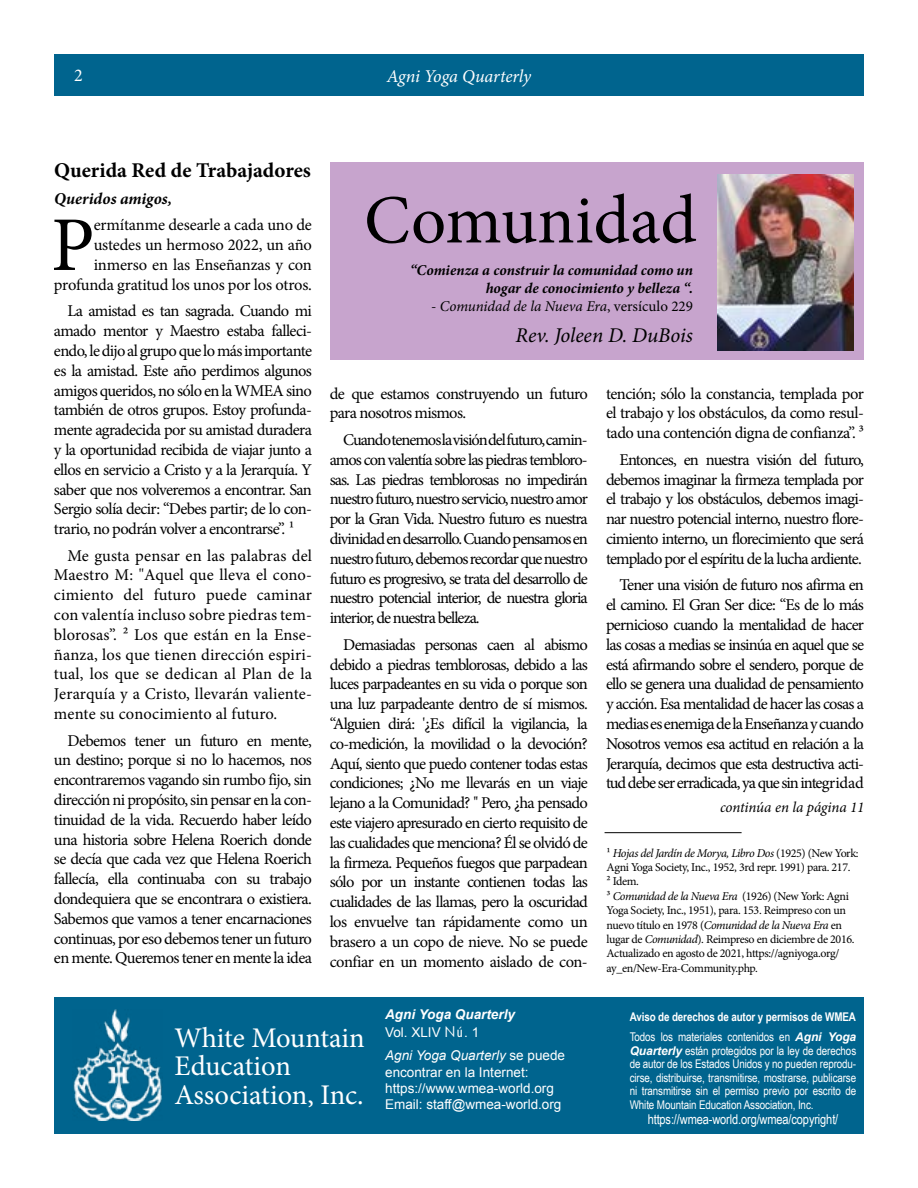
<style>
.page{position:relative;width:918px;height:1188px;background:#fff}
.page>*{position:absolute;margin:0;border:0;box-sizing:border-box;transform-origin:0 0}
.t1{font:77.4px "Minion Pro";color:#000}
.t2{font:69px "Minion Pro";color:#000}
.t3{font:28.5px/28.5px "Minion Pro";letter-spacing:-.005em;color:#fff}
.t4{font:700 21px "Minion Pro";color:#000}
.t5{font:italic 21px "Minion Pro";color:#000}
.t6{font:italic 18px "Minion Pro";letter-spacing:-.005em;color:#fff}
.t7{font:18px "Minion Pro";color:#fff}
.t8{font:16.5px/19.8px "Minion Pro";letter-spacing:-.04em;color:#000;text-align:justify}
.t9{font:16.5px/19.8px "Minion Pro";letter-spacing:-.01em;color:#000;text-align:right}
.t10{font:italic 700 16.5px "Minion Pro";letter-spacing:.005em;color:#000}
.t11{font:italic 700 15px/18px "Minion Pro";letter-spacing:-.005em;color:#000;text-align:right}
.t12{font:italic 15px "Minion Pro";letter-spacing:-.005em;color:#000}
.t13{font:13.5px/16.2px "Arial";color:#fff}
.t14{font:13.5px "Arial Narrow";letter-spacing:-.01em;color:#fff}
.t15{font:italic 700 13.5px/18px "Arial";color:#fff}
.t16{font:12px/14.4px "Minion Pro";letter-spacing:-.03em;color:#000}
.t17{font:12px/13.5px "Arial Narrow";letter-spacing:-.01em;color:#fff;text-align:justify}
.t18{font:700 12px/20.2px "Arial Narrow";letter-spacing:-.01em;color:#fff}
.s1{font-style:normal}
.s2{font-style:italic}
.s3{font-weight:400;font-style:normal}
.s4{font-family:"Century Gothic";font-weight:400;font-style:normal;font-size:15px}
.s5{font-family:"Myriad Pro";font-weight:400;font-style:normal;font-stretch:condensed;font-size:15px}
.s6{font-weight:400}
.s7{font-family:"Arial";font-style:italic}
.s8{font-family:"Arial";font-weight:700;font-style:italic}
</style>
<div class="page">
<div style="left:54px;top:997px;width:810px;height:137px;background:#00648e"></div>
<img style="left:73px;top:1010px;width:89px;height:111px">
<div style="left:54px;top:54px;width:810px;height:41px;background:#00648e"></div>
<div style="left:330px;top:162px;width:534px;height:198px;background:#c7a4cd"></div>
<img style="left:717px;top:175px;width:136px;height:175px">
<hr style="left:605px;top:832px;width:137px;height:1px;background:#000">
<p class="t7" style="left:74px;top:63px;width:10px">2</p>
<p class="t6" style="left:387px;top:64px;width:146px">Agni Yoga Quarterly</p>
<p class="t4" style="left:54px;top:156px;width:258px">Querida Red de Trabajadores</p>
<p class="t10" style="left:54px;top:187px;width:120px">Queridos amigos,</p>
<h1 class="t1" style="left:51px;top:193px;width:45px">P</h1>
<p class="t9" style="left:54px;top:215px;width:260px">ermítanme desearle a cada uno de ustedes un hermoso 2022, un año inmerso en las Enseñanzas y con profunda gratitud los unos por los otros.</p>
<p class="t8" style="left:54px;top:301px;width:260px;text-indent:13px">La amistad es tan sagrada. Cuando mi amado mentor y Maestro estaba falleci&shy;endo, le dijo al grupo que lo más importante es la amistad. Este año perdimos algunos amigos queridos, no sólo en la WMEA sino también de otros grupos. Estoy profunda&shy;mente agradecida por su amistad duradera y la oportunidad recibida de viajar junto a ellos en servicio a Cristo y a la Jerarquía. Y saber que nos volveremos a encontrar. San Sergio solía decir: “Debes partir; de lo con&shy;trario, no podrán volver a encontrarse”. 1</p>
<p class="t8" style="left:54px;top:546px;width:260px;text-indent:13px">Me gusta pensar en las palabras del Maestro M: "Aquel que lleva el cono&shy;cimiento del futuro puede caminar con valentía incluso sobre piedras tem&shy;blorosas”. 2 Los que están en la Ense&shy;ñanza, los que tienen dirección espiri&shy;tual, los que se dedican al Plan de la Jerarquía y a Cristo, llevarán valiente&shy;mente su conocimiento al futuro.</p>
<p class="t8" style="left:54px;top:731px;width:260px;text-indent:13px">Debemos tener un futuro en mente, un destino; porque si no lo hacemos, nos encontraremos vagando sin rumbo fijo, sin dirección ni propósito, sin pensar en la con&shy;tinuidad de la vida. Recuerdo haber leído una historia sobre Helena Roerich donde se decía que cada vez que Helena Roerich fallecía, ella continuaba con su trabajo dondequiera que se encontrara o existiera.<br>Sabemos que vamos a tener encarnaciones continuas, por eso debemos tener un futuro en mente. Queremos tener en mente la idea</p>
<h2 class="t2" style="left:364px;top:174px;width:334px">Comunidad</h2>
<p class="t11" style="left:410px;top:261px;width:284px">“Comienza a construir la comunidad como un hogar de conocimiento y belleza “.</p>
<p class="t12" style="left:431px;top:296px;width:263px"><span class="s1">-</span> Comunidad de la Nueva Era<span class="s1">, versículo 229</span></p>
<p class="t5" style="left:516px;top:321px;width:179px">Rev. Joleen D. DuBois</p>
<p class="t8" style="left:330px;top:384px;width:260px">de que estamos construyendo un futuro para nosotros mismos.</p>
<p class="t8" style="left:330px;top:430px;width:260px;text-indent:13px">Cuando tenemos la visión del futuro, camin&shy;amos con valentía sobre las piedras tembloro&shy;sas. Las piedras temblorosas no impedirán nuestro futuro, nuestro servicio, nuestro amor por la Gran Vida. Nuestro futuro es nuestra divinidad en desarrollo. Cuando pensamos en nuestro futuro, debemos recordar que nuestro futuro es progresivo, se trata del desarrollo de nuestro potencial interior, de nuestra gloria interior, de nuestra belleza.</p>
<p class="t8" style="left:330px;top:635px;width:260px;text-indent:13px">Demasiadas personas caen al abismo debido a piedras temblorosas, debido a las luces parpadeantes en su vida o porque son una luz parpadeante dentro de sí mismos. “Alguien dirá: '¿Es difícil la vigilancia, la co-medición, la movilidad o la devoción?<br>Aquí, siento que puedo contener todas estas condiciones; ¿No me llevarás en un viaje lejano a la Comunidad? '' Pero, ¿ha pensado este viajero apresurado en cierto requisito de las cualidades que menciona? Él se olvidó de la firmeza. Pequeños fuegos que parpadean sólo por un instante contienen todas las cualidades de las llamas, pero la oscuridad los envuelve tan rápidamente como un brasero a un copo de nieve. No se puede confiar en un momento aislado de con-</p>
<p class="t8" style="left:606px;top:384px;width:260px">tención; sólo la constancia, templada por el trabajo y los obstáculos, da como resul&shy;tado una contención digna de confianza”. 3</p>
<p class="t8" style="left:606px;top:450px;width:260px;text-indent:13px">Entonces, en nuestra visión del futuro, debemos imaginar la firmeza templada por el trabajo y los obstáculos, debemos imagi&shy;nar nuestro potencial interno, nuestro flore&shy;cimiento interno, un florecimiento que será templado por el espíritu de la lucha ardiente.</p>
<p class="t8" style="left:606px;top:575px;width:260px;text-indent:13px">Tener una visión de futuro nos afirma en el camino. El Gran Ser dice: “Es de lo más pernicioso cuando la mentalidad de hacer las cosas a medias se insinúa en aquel que se está afirmando sobre el sendero, porque de ello se genera una dualidad de pensamiento y acción. Esa mentalidad de hacer las cosas a medias es enemiga de la Enseñanza y cuando Nosotros vemos esa actitud en relación a la Jerarquía, decimos que esta destructiva acti&shy;tud debe ser erradicada, ya que sin integridad</p>
<p class="t12" style="left:720px;top:797px;width:146px">continúa en la página 11</p>
<p class="t16" style="left:607px;top:846px;width:254px">1 <span class="s2">Hojas del Jardín de Morya, Libro Dos</span> (1925) (New York:<br>Agni Yoga Society, Inc., 1952, 3rd repr. 1991) para. 217.<br>2 Idem.<br>3 <span class="s2">Comunidad de la Nueva Era</span> (1926) (New York: Agni Yoga Society, Inc., 1951), para. 153. Reimpreso con un nuevo título en 1978 (<span class="s2">Comunidad de la Nueva Era</span> en lugar de <span class="s2">Comunidad</span>). Reimpreso en diciembre de 2016.<br>Actualizado en agosto de 2021, https://agniyoga.org/ ay_en/New-Era-Community.php.</p>
<h3 class="t3" style="left:174px;top:1023px;width:192px">White Mountain<br>Education<br>Association, Inc.</h3>
<p class="t15" style="left:385px;top:1006px;width:131px">Agni Yoga Quarterly<br><span class="s3">Vol. XLIV</span> <span class="s4">N</span><span class="s5">ú</span><span class="s3">. 1</span></p>
<p class="t13" style="left:385px;top:1048px;width:181px"><span class="s2">Agni Yoga Quarterly</span> se puede encontrar en la Internet: https://www.wmea-world.org<br>Email: staff@wmea-world.org</p>
<p class="t18" style="left:630px;top:1006px;width:228px">Aviso de derechos de autor y permisos de WMEA<br><span class="s6">Todos los materiales contenidos en</span> <span class="s7">Agni Yoga</span></p>
<p class="t17" style="left:630px;top:1043px;width:228px"><span class="s8">Quarterly</span> están protegidos por la ley de derechos de autor de los Estados Unidos y no pueden reprodu&shy;cirse, distribuirse, transmitirse, mostrarse, publicarse ni transmitirse sin el permiso previo por escrito de White Mountain Education Association, Inc.</p>
<p class="t14" style="left:648px;top:1109px;width:192px">https://wmea-world.org/wmea/copyright/</p>
</div>
